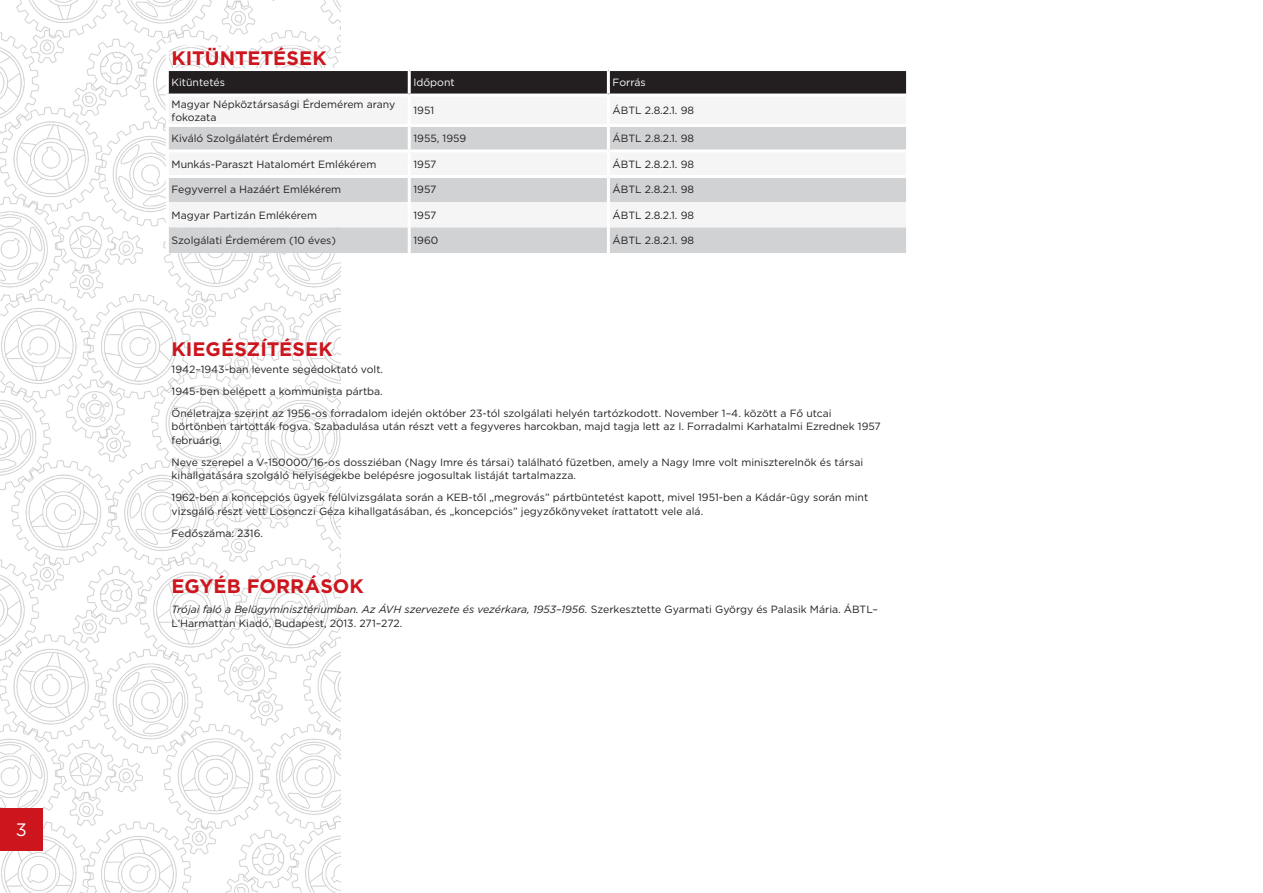
<style>
.page{position:relative;width:1263px;height:893px;background:#fff}
.page>*{position:absolute;margin:0;border:0;box-sizing:border-box;transform-origin:0 0}
.t1{font:700 19.5px "Gotham";letter-spacing:.005em;color:#cd151d}
.t2{font:18px "Gotham";color:#fff}
.t3{font:10.5px/13.5px "Gotham";color:#231f20}
.t4{font:10.5px "Gotham";color:#fff}
.s1{font-style:italic}
</style>
<div class="page">
<img style="left:0;top:0;width:340px;height:893px">
<div style="left:0;top:808px;width:43px;height:42px;background:#cd151d"></div>
<div style="left:169px;top:71px;width:737px;height:23px;background:#231f20"></div>
<div style="left:169px;top:97px;width:171px;height:27px;background:#f5f5f6"></div>
<svg style="left:169px;top:127px;width:737px;height:126px;fill:#d1d2d4"></svg>
<hr style="left:166px;top:43px;width:243px;height:3px;background:#fff">
<hr style="left:166px;top:46px;width:3px;height:22px;background:#fff">
<hr style="left:166px;top:97px;width:3px;height:27px;background:#fff">
<hr style="left:166px;top:124px;width:243px;height:3px;background:#fff">
<hr style="left:166px;top:127px;width:3px;height:22px;background:#fff">
<hr style="left:408px;top:127px;width:3px;height:22px;background:#fff">
<hr style="left:607px;top:127px;width:3px;height:22px;background:#fff">
<hr style="left:166px;top:149px;width:243px;height:3px;background:#fff">
<hr style="left:166px;top:152px;width:3px;height:23px;background:#fff">
<hr style="left:409px;top:149px;width:199px;height:3px;background:#fff">
<hr style="left:408px;top:152px;width:3px;height:23px;background:#fff">
<hr style="left:608px;top:149px;width:298px;height:3px;background:#fff">
<hr style="left:607px;top:152px;width:3px;height:23px;background:#fff">
<hr style="left:166px;top:175px;width:243px;height:3px;background:#fff">
<hr style="left:166px;top:178px;width:3px;height:24px;background:#fff">
<hr style="left:409px;top:175px;width:199px;height:3px;background:#fff">
<hr style="left:408px;top:178px;width:3px;height:24px;background:#fff">
<hr style="left:608px;top:175px;width:298px;height:3px;background:#fff">
<hr style="left:607px;top:178px;width:3px;height:24px;background:#fff">
<hr style="left:166px;top:202px;width:3px;height:25px;background:#fff">
<hr style="left:408px;top:202px;width:3px;height:25px;background:#fff">
<hr style="left:607px;top:202px;width:3px;height:25px;background:#fff">
<hr style="left:166px;top:227px;width:3px;height:26px;background:#fff">
<hr style="left:408px;top:227px;width:3px;height:26px;background:#fff">
<hr style="left:607px;top:227px;width:3px;height:26px;background:#fff">
<hr style="left:166px;top:68px;width:243px;height:3px;background:#fff">
<hr style="left:166px;top:71px;width:3px;height:23px;background:#fff">
<hr style="left:166px;top:94px;width:243px;height:3px;background:#fff">
<hr style="left:408px;top:71px;width:3px;height:23px;background:#fff">
<hr style="left:607px;top:71px;width:3px;height:23px;background:#fff">
<h2 class="t2" style="left:16px;top:818px;width:13px">3</h2>
<h1 class="t1" style="left:172px;top:45px;width:157px">KITÜNTETÉSEK</h1>
<p class="t4" style="left:172px;top:76px;width:55px">Kitüntetés</p>
<p class="t4" style="left:413px;top:76px;width:43px">Időpont</p>
<p class="t4" style="left:613px;top:76px;width:35px">Forrás</p>
<p class="t3" style="left:172px;top:97px;width:225px">Magyar Népköztársasági Érdemérem arany fokozata</p>
<p class="t3" style="left:413px;top:104px;width:22px">1951</p>
<p class="t3" style="left:613px;top:104px;width:83px">ÁBTL 2.8.2.1. 98</p>
<p class="t3" style="left:172px;top:132px;width:163px">Kiváló Szolgálatért Érdemérem</p>
<p class="t3" style="left:413px;top:132px;width:54px">1955, 1959</p>
<p class="t3" style="left:613px;top:132px;width:83px">ÁBTL 2.8.2.1. 98</p>
<p class="t3" style="left:172px;top:157px;width:206px">Munkás-Paraszt Hatalomért Emlékérem</p>
<p class="t3" style="left:413px;top:157px;width:24px">1957</p>
<p class="t3" style="left:613px;top:157px;width:83px">ÁBTL 2.8.2.1. 98</p>
<p class="t3" style="left:172px;top:183px;width:171px">Fegyverrel a Hazáért Emlékérem</p>
<p class="t3" style="left:413px;top:183px;width:24px">1957</p>
<p class="t3" style="left:613px;top:183px;width:83px">ÁBTL 2.8.2.1. 98</p>
<p class="t3" style="left:172px;top:208px;width:147px">Magyar Partizán Emlékérem</p>
<p class="t3" style="left:413px;top:208px;width:24px">1957</p>
<p class="t3" style="left:613px;top:208px;width:83px">ÁBTL 2.8.2.1. 98</p>
<p class="t3" style="left:172px;top:234px;width:166px">Szolgálati Érdemérem (10 éves)</p>
<p class="t3" style="left:413px;top:234px;width:26px">1960</p>
<p class="t3" style="left:613px;top:234px;width:83px">ÁBTL 2.8.2.1. 98</p>
<h1 class="t1" style="left:172px;top:336px;width:163px">KIEGÉSZÍTÉSEK</h1>
<p class="t3" style="left:172px;top:358px;width:662px;line-height:22px">1942–1943-ban levente segédoktató volt.<br>1945-ben belépett a kommunista pártba.<br>Önéletrajza szerint az 1956-os forradalom idején október 23-tól szolgálati helyén tartózkodott. November 1–4. között a Fő utcai</p>
<p class="t3" style="left:172px;top:420px;width:711px">börtönben tartották fogva. Szabadulása után részt vett a fegyveres harcokban, majd tagja lett az I. Forradalmi Karhatalmi Ezrednek 1957 februárig.</p>
<p class="t3" style="left:172px;top:455px;width:693px">Neve szerepel a V-150000/16-os dossziéban (Nagy Imre és társai) található füzetben, amely a Nagy Imre volt miniszterelnök és társai kihallgatására szolgáló helyiségekbe belépésre jogosultak listáját tartalmazza.</p>
<p class="t3" style="left:172px;top:491px;width:698px">1962-ben a koncepciós ügyek felülvizsgálata során a KEB-től „megrovás” pártbüntetést kapott, mivel 1951-ben a Kádár-ügy során mint vizsgáló részt vett Losonczi Géza kihallgatásában, és „koncepciós” jegyzőkönyveket írattatott vele alá.</p>
<p class="t3" style="left:172px;top:526px;width:93px">Fedőszáma: 2316.</p>
<h1 class="t1" style="left:172px;top:574px;width:193px">EGYÉB FORRÁSOK</h1>
<p class="t3" style="left:172px;top:602px;width:708px"><span class="s1">Trójai faló a Belügyminisztériumban. Az ÁVH szervezete és vezérkara, 1953–1956.</span> Szerkesztette Gyarmati György és Palasik Mária. ÁBTL–<br>L’Harmattan Kiadó, Budapest, 2013. 271–272.</p>
</div>
